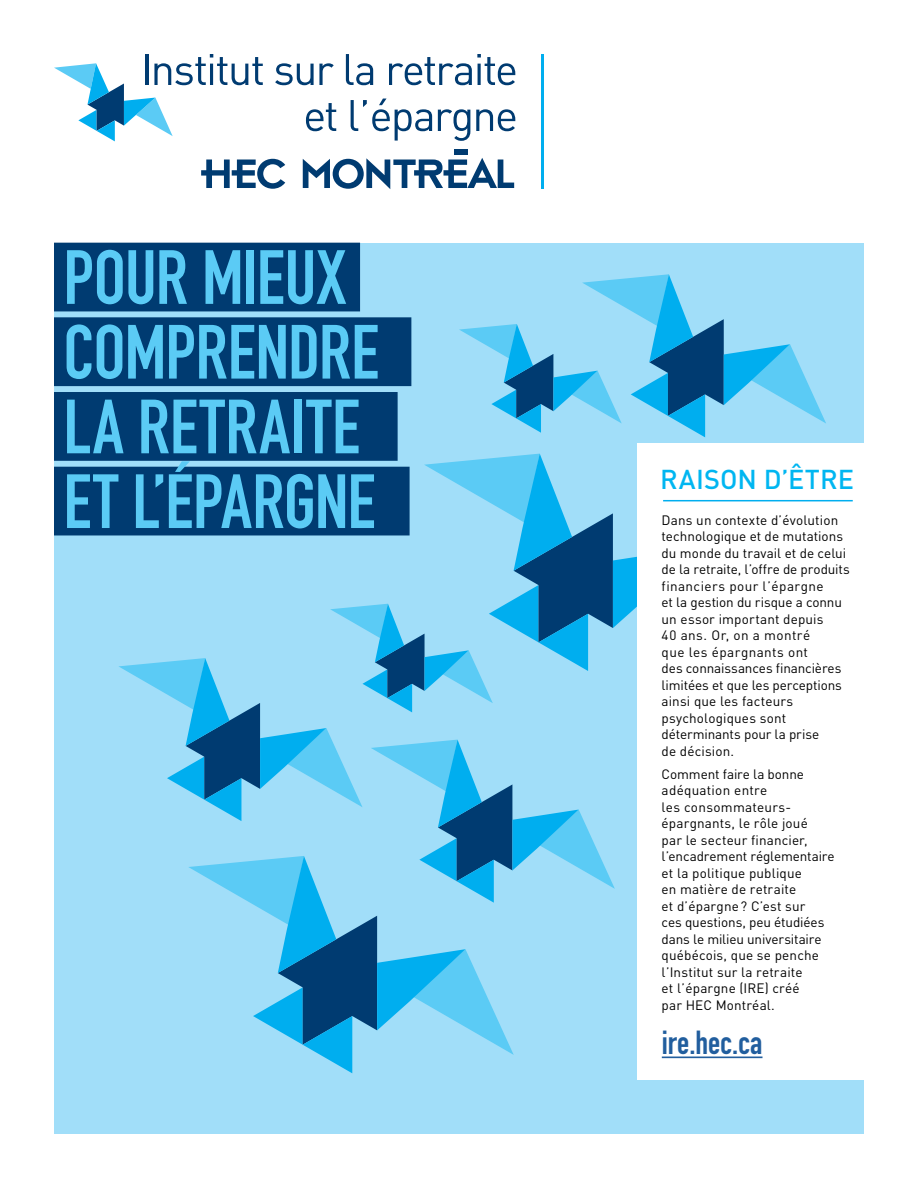
<style>
.page{position:relative;width:918px;height:1188px;background:#fff}
.page>*{position:absolute;margin:0;border:0;box-sizing:border-box;transform-origin:0 0}
.t1{font:75.45px/74.7px "DIN Engschrift Std";color:#5bcbf5}
.t2{font:32.85px "DIN Engschrift Std";letter-spacing:-.005em;color:#215e9e}
.t3{font:500 27px "DINOT";letter-spacing:.005em;color:#00b6f1}
.t4{font:13.5px/16.5px "DINOT";letter-spacing:.01em;color:#000}
</style>
<div class="page">
<svg style="left:54px;top:54px;width:209px;height:87px"></svg>
<svg style="left:275px;top:63px;width:59px;height:22px"></svg>
<svg style="left:346px;top:54px;width:27px;height:31px"></svg>
<svg style="left:389px;top:54px;width:126px;height:31px"></svg>
<svg style="left:306px;top:103px;width:30px;height:28px"></svg>
<svg style="left:351px;top:99px;width:81px;height:42px"></svg>
<svg style="left:438px;top:109px;width:32px;height:32px"></svg>
<svg style="left:476px;top:109px;width:39px;height:22px"></svg>
<div style="left:454px;top:149px;width:13px;height:5px;background:#003b71"></div>
<svg style="left:201px;top:159px;width:84px;height:30px"></svg>
<svg style="left:303px;top:158px;width:211px;height:31px"></svg>
<hr style="left:541px;top:54px;width:3px;height:134px;background:#00aeef">
<div style="left:54px;top:243px;width:810px;height:891px;background:#a1def9"></div>
<svg style="left:459px;top:274px;width:367px;height:163px"></svg>
<svg style="left:118px;top:454px;width:519px;height:619px"></svg>
<div style="left:637px;top:443px;width:231px;height:637px;background:#fff"></div>
<hr style="left:662px;top:1057px;width:101px;height:1px;background:#215e9e">
<hr style="left:663px;top:500px;width:190px;height:1px;background:#00aeef">
<div style="left:54px;top:243px;width:306px;height:68px;background:#003b71"></div>
<div style="left:54px;top:317px;width:357px;height:69px;background:#003b71"></div>
<div style="left:54px;top:392px;width:344px;height:69px;background:#003b71"></div>
<div style="left:54px;top:467px;width:356px;height:68px;background:#003b71"></div>
<h1 class="t1" style="left:63px;top:241px;width:317px">POUR MIEUX<br>COMPRENDRE<br>LA RETRAITE<br>ET L’ÉPARGNE</h1>
<h3 class="t3" style="left:660px;top:462px;width:195px">RAISON D’ÊTRE</h3>
<p class="t4" style="left:662px;top:511px;width:190px">Dans un contexte d’évolution technologique et de mutations du monde du travail et de celui de la retraite, l’offre de produits financiers pour l’épargne<br>et la gestion du risque a connu un essor important depuis<br>40 ans. Or, on a montré<br>que les épargnants ont<br>des connaissances financières limitées et que les perceptions ainsi que les facteurs psychologiques sont déterminants pour la prise<br>de décision.</p>
<p class="t4" style="left:662px;top:766px;width:175px">Comment faire la bonne adéquation entre<br>les consommateurs&shy;épargnants, le rôle joué<br>par le secteur financier, l’encadrement réglementaire et la politique publique<br>en matière de retraite<br>et d’épargne? C’est sur<br>ces questions, peu étudiées dans le milieu universitaire québécois, que se penche l’Institut sur la retraite<br>et l’épargne (IRE) créé<br>par HEC Montréal.</p>
<h2 class="t2" style="left:662px;top:1023px;width:102px">ire.hec.ca</h2>
</div>
